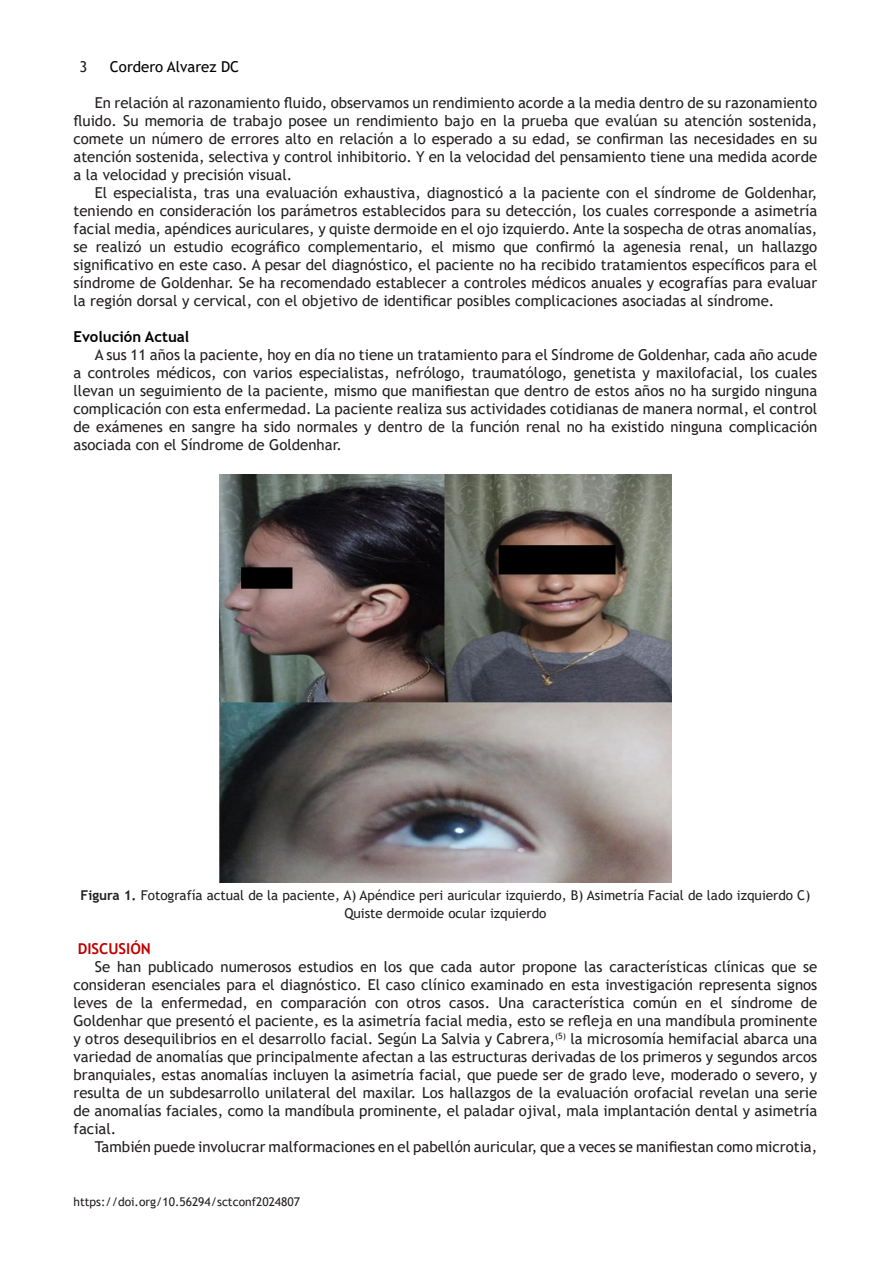
<style>
.page{position:relative;width:893px;height:1263px;background:#fff}
.page>*{position:absolute;margin:0;border:0;box-sizing:border-box;transform-origin:0 0}
.t1{font:15px/18px "Trebuchet MS";color:#231f20;text-align:justify}
.t2{font:15px "Trebuchet MS";color:#000}
.Heading_2{font:700 15px "Trebuchet MS";color:#000}
.Heading_1{font:700 15px "Trebuchet MS";color:#c00000}
.t3{font:13.5px/18px "Trebuchet MS";color:#231f20;text-align:center}
.t4{font:12px "Trebuchet MS";color:#231f20}
.s1{font-weight:700}
</style>
<div class="page">
<img style="left:219px;top:475px;width:453px;height:407px">
<p class="t1" style="left:80px;top:58px;width:9px">3</p>
<p class="t2" style="left:110px;top:57px;width:131px">Cordero Alvarez DC</p>
<p class="t1" style="left:74px;top:94px;width:745px;text-indent:21px">En relación al razonamiento fluido, observamos un rendimiento acorde a la media dentro de su razonamiento fluido. Su memoria de trabajo posee un rendimiento bajo en la prueba que evalúan su atención sostenida, comete un número de errores alto en relación a lo esperado a su edad, se confirman las necesidades en su atención sostenida, selectiva y control inhibitorio. Y en la velocidad del pensamiento tiene una medida acorde a la velocidad y precisión visual.</p>
<p class="t1" style="left:74px;top:184px;width:745px;text-indent:21px">El especialista, tras una evaluación exhaustiva, diagnosticó a la paciente con el síndrome de Goldenhar, teniendo en consideración los parámetros establecidos para su detección, los cuales corresponde a asimetría facial media, apéndices auriculares, y quiste dermoide en el ojo izquierdo. Ante la sospecha de otras anomalías, se realizó un estudio ecográfico complementario, el mismo que confirmó la agenesia renal, un hallazgo significativo en este caso. A pesar del diagnóstico, el paciente no ha recibido tratamientos específicos para el síndrome de Goldenhar. Se ha recomendado establecer a controles médicos anuales y ecografías para evaluar la región dorsal y cervical, con el objetivo de identificar posibles complicaciones asociadas al síndrome.</p>
<p class="Heading_2" style="left:74px;top:327px;width:117px">Evolución Actual</p>
<p class="t1" style="left:74px;top:346px;width:745px;text-indent:21px">A sus 11 años la paciente, hoy en día no tiene un tratamiento para el Síndrome de Goldenhar, cada año acude a controles médicos, con varios especialistas, nefrólogo, traumatólogo, genetista y maxilofacial, los cuales llevan un seguimiento de la paciente, mismo que manifiestan que dentro de estos años no ha surgido ninguna complicación con esta enfermedad. La paciente realiza sus actividades cotidianas de manera normal, el control de exámenes en sangre ha sido normales y dentro de la función renal no ha existido ninguna complicación asociada con el Síndrome de Goldenhar.</p>
<p class="t3" style="left:80px;top:886px;width:731px"><span class="s1">Figura 1.</span> Fotografía actual de la paciente, A) Apéndice peri auricular izquierdo, B) Asimetría Facial de lado izquierdo C)<br>Quiste dermoide ocular izquierdo</p>
<p class="Heading_1" style="left:78px;top:939px;width:75px">DISCUSIÓN</p>
<p class="t1" style="left:74px;top:958px;width:745px;text-indent:21px">Se han publicado numerosos estudios en los que cada autor propone las características clínicas que se consideran esenciales para el diagnóstico. El caso clínico examinado en esta investigación representa signos leves de la enfermedad, en comparación con otros casos. Una característica común en el síndrome de Goldenhar que presentó el paciente, es la asimetría facial media, esto se refleja en una mandíbula prominente y otros desequilibrios en el desarrollo facial. Según La Salvia y Cabrera,<sup>(5)</sup> la microsomía hemifacial abarca una variedad de anomalías que principalmente afectan a las estructuras derivadas de los primeros y segundos arcos branquiales, estas anomalías incluyen la asimetría facial, que puede ser de grado leve, moderado o severo, y resulta de un subdesarrollo unilateral del maxilar. Los hallazgos de la evaluación orofacial revelan una serie de anomalías faciales, como la mandíbula prominente, el paladar ojival, mala implantación dental y asimetría facial.</p>
<p class="t1" style="left:95px;top:1138px;width:724px">También puede involucrar malformaciones en el pabellón auricular, que a veces se manifiestan como microtia,</p>
<p class="t4" style="left:74px;top:1194px;width:228px">https://doi.org/10.56294/sctconf2024807</p>
</div>
